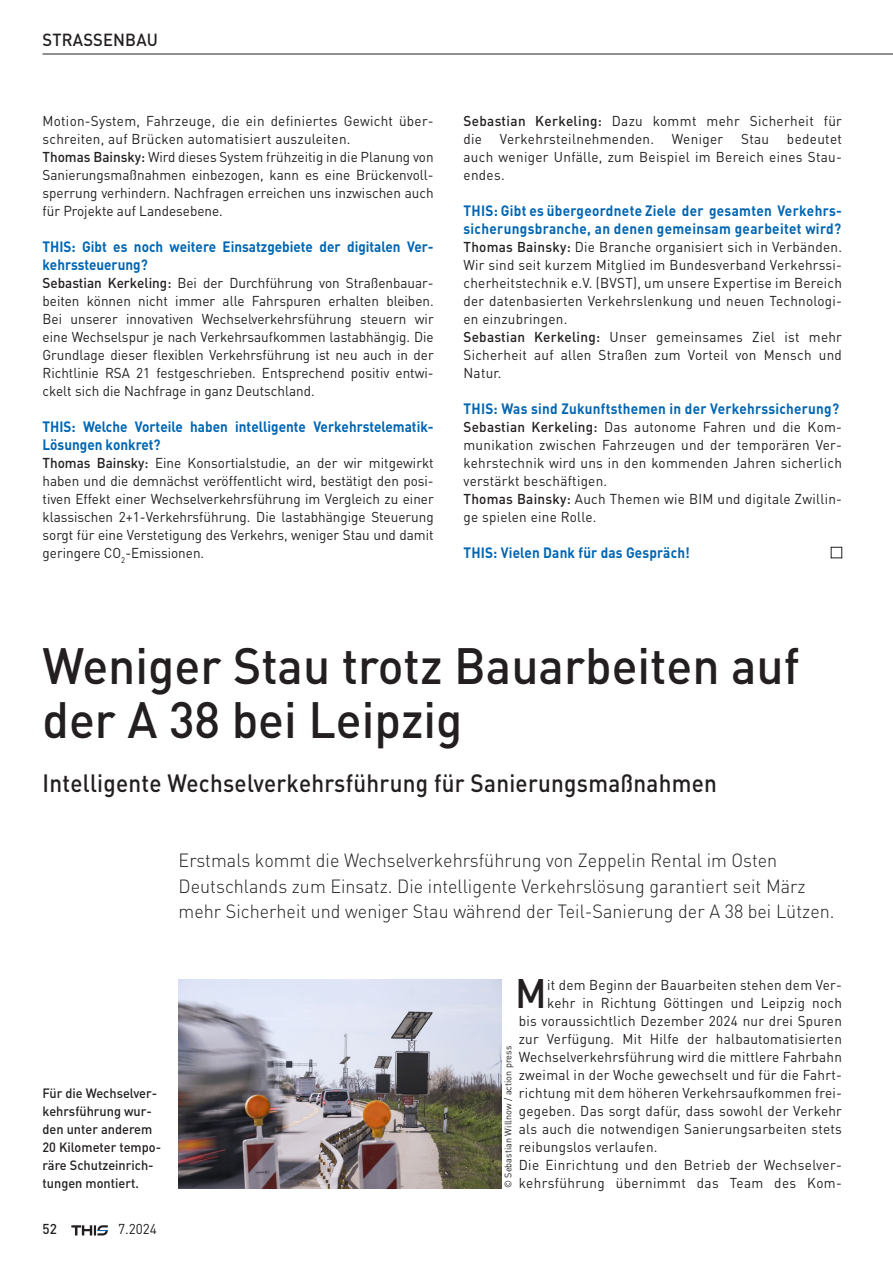
<style>
.page{position:relative;width:893px;height:1263px;background:#fff}
.page>*{position:absolute;margin:0;border:0;box-sizing:border-box;transform-origin:0 0}
.t1{font:500 50.4px/54px "DIN Pro";color:#231f20;scale:.95 1}
.t2{font:500 40.65px "DIN Pro";color:#231f20;scale:.95 1}
.t3{font:500 24.75px "DIN Pro";letter-spacing:.01em;color:#231f20;scale:.91 1}
.t4{font:300 18.9px/25.5px "DIN Pro";color:#231f20;scale:.95 1}
.t5{font:500 17.4px "DIN Pro";letter-spacing:.01em;color:#231f20;scale:.95 1}
.t6{font:700 14.85px/18px "DIN Pro";letter-spacing:.01em;color:#0166b3;scale:.91 1}
.t7{font:14.1px/18px "DIN Pro";letter-spacing:.02em;color:#231f20;text-align:justify;scale:.95 1}
.t8{font:14.1px/18px "DIN Pro";color:#231f20;scale:.95 1}
.t9{font:500 14.1px "DIN Pro";color:#231f20;scale:.95 1}
.t10{font:500 13.35px/18px "DIN Pro";color:#231f20;scale:.95 1}
.t11{font:9.45px "DIN Pro";letter-spacing:.01em;color:#231f20;scale:.95 1}
.s1{font-weight:500}
</style>
<div class="page">
<hr style="left:43px;top:54px;width:850px;height:1px;background:#231f20">
<svg style="left:71px;top:1225px;width:37px;height:10px"></svg>
<img style="left:179px;top:979px;width:323px;height:209px">
<div style="left:831px;top:547px;width:11px;height:11px;border:1px solid #231f20"></div>
<p class="t5" style="left:43px;top:28px;width:123px">STRASSENBAU</p>
<p class="t8" style="left:43px;top:111px;width:413px">Motion-System, Fahrzeuge, die ein definiertes Gewicht über&shy;schreiten, auf Brücken automatisiert auszuleiten.<br><span class="s1">Thomas Bainsky:</span> Wird dieses System frühzeitig in die Planung von Sanierungsmaßnahmen einbezogen, kann es eine Brückenvoll&shy;sperrung verhindern. Nachfragen erreichen uns inzwischen auch für Projekte auf Landesebene.</p>
<p class="t6" style="left:43px;top:237px;width:431px">THIS: Gibt es noch weitere Einsatzgebiete der digitalen Ver&shy;kehrssteuerung?</p>
<p class="t7" style="left:43px;top:273px;width:413px"><span class="s1">Sebastian Kerkeling:</span> Bei der Durchführung von Straßenbauar&shy;beiten können nicht immer alle Fahrspuren erhalten bleiben.<br>Bei unserer innovativen Wechselverkehrsführung steuern wir eine Wechselspur je nach Verkehrsaufkommen lastabhängig. Die Grundlage dieser flexiblen Verkehrsführung ist neu auch in der Richtlinie RSA 21 festgeschrieben. Entsprechend positiv entwi&shy;ckelt sich die Nachfrage in ganz Deutschland.</p>
<p class="t6" style="left:43px;top:417px;width:431px">THIS: Welche Vorteile haben intelligente Verkehrstelematik-<br>Lösungen konkret?</p>
<p class="t7" style="left:43px;top:453px;width:413px"><span class="s1">Thomas Bainsky:</span> Eine Konsortialstudie, an der wir mitgewirkt haben und die demnächst veröffentlicht wird, bestätigt den posi&shy;tiven Effekt einer Wechselverkehrsführung im Vergleich zu einer klassischen 2+1-Verkehrsführung. Die lastabhängige Steuerung sorgt für eine Verstetigung des Verkehrs, weniger Stau und damit geringere CO<sub>2</sub>-Emissionen.</p>
<p class="t7" style="left:463px;top:111px;width:400px"><span class="s1">Sebastian Kerkeling:</span> Dazu kommt mehr Sicherheit für die</p>
<p class="t7" style="left:500px;top:129px;width:164px">Verkehrsteilnehmenden.</p>
<p class="t7" style="left:672px;top:129px;width:56px">Weniger</p>
<p class="t7" style="left:741px;top:129px;width:31px">Stau</p>
<p class="t7" style="left:463px;top:129px;width:400px;text-indent:323px">bedeutet auch weniger Unfälle, zum Beispiel im Bereich eines Stau&shy;endes.</p>
<p class="t6" style="left:463px;top:201px;width:417px">THIS: Gibt es übergeordnete Ziele der gesamten Verkehrs&shy;sicherungsbranche, an denen gemeinsam gearbeitet wird?</p>
<p class="t7" style="left:463px;top:237px;width:400px;text-align:left"><span class="s1">Thomas Bainsky:</span> Die Branche organisiert sich in Verbänden.<br>Wir sind seit kurzem Mitglied im Bundesverband Verkehrssi&shy;cherheitstechnik e.V. (BVST), um unsere Expertise im Bereich der datenbasierten Verkehrslenkung und neuen Technologi&shy;en einzubringen.<br><span class="s1">Sebastian Kerkeling:</span> Unser gemeinsames Ziel ist mehr Sicherheit auf allen Straßen zum Vorteil von Mensch und Natur.</p>
<p class="t6" style="left:463px;top:399px;width:414px">THIS: Was sind Zukunftsthemen in der Verkehrssicherung?</p>
<p class="t7" style="left:463px;top:417px;width:400px;text-align:left"><span class="s1">Sebastian Kerkeling:</span> Das autonome Fahren und die Kom&shy;munikation zwischen Fahrzeugen und der temporären Ver&shy;kehrstechnik wird uns in den kommenden Jahren sicherlich verstärkt beschäftigen.<br><span class="s1">Thomas Bainsky:</span> Auch Themen wie BIM und digitale Zwillin&shy;ge spielen eine Rolle.</p>
<p class="t6" style="left:463px;top:543px;width:250px">THIS: Vielen Dank für das Gespräch!</p>
<h1 class="t1" style="left:43px;top:637px;width:798px">Weniger Stau trotz Bauarbeiten auf der A 38 bei Leipzig</h1>
<h3 class="t3" style="left:43px;top:766px;width:743px">Intelligente Wechselverkehrsführung für Sanierungsmaßnahmen</h3>
<p class="t4" style="left:179px;top:847px;width:692px">Erstmals kommt die Wechselverkehrsführung von Zeppelin Rental im Osten<br>Deutschlands zum Einsatz. Die intelligente Verkehrslösung garantiert seit März mehr Sicherheit und weniger Stau während der Teil-Sanierung der A 38 bei Lützen.</p>
<p class="t10" style="left:43px;top:1084px;width:126px">Für die Wechselver&shy;kehrsführung wur&shy;den unter anderem<br>20 Kilometer tempo&shy;räre Schutzeinrich&shy;tungen montiert.</p>
<p class="t9" style="left:43px;top:1220px;width:17px">52</p>
<p class="t7" style="left:118px;top:1220px;width:42px">7.2024</p>
<h2 class="t2" style="left:515px;top:966px;width:35px">M</h2>
<p class="t7" style="left:547px;top:975px;width:312px">it dem Beginn der Bauarbeiten stehen dem Ver-</p>
<p class="t7" style="left:547px;top:993px;width:312px">kehr in Richtung Göttingen und Leipzig noch</p>
<p class="t7" style="left:519px;top:1011px;width:342px">bis voraussichtlich Dezember 2024 nur drei Spuren</p>
<p class="t7" style="left:519px;top:1029px;width:342px">zur Verfügung. Mit Hilfe der halbautomatisierten</p>
<p class="t7" style="left:519px;top:1047px;width:342px">Wechselverkehrsführung wird die mittlere Fahrbahn</p>
<p class="t7" style="left:519px;top:1065px;width:342px">zweimal in der Woche gewechselt und für die Fahrt-</p>
<p class="t7" style="left:519px;top:1083px;width:342px">richtung mit dem höheren Verkehrsaufkommen frei-</p>
<p class="t7" style="left:519px;top:1101px;width:342px">gegeben. Das sorgt dafür, dass sowohl der Verkehr</p>
<p class="t7" style="left:519px;top:1119px;width:342px">als auch die notwendigen Sanierungsarbeiten stets</p>
<p class="t7" style="left:519px;top:1137px;width:148px">reibungslos verlaufen.</p>
<p class="t7" style="left:519px;top:1155px;width:342px">Die Einrichtung und den Betrieb der Wechselver-</p>
<p class="t11" style="left:502px;top:1188px;width:151px;rotate:-90deg">© Sebastian Willnow / action press</p>
<p class="t7" style="left:519px;top:1173px;width:342px">kehrsführung übernimmt das Team des Kom-</p>
</div>
